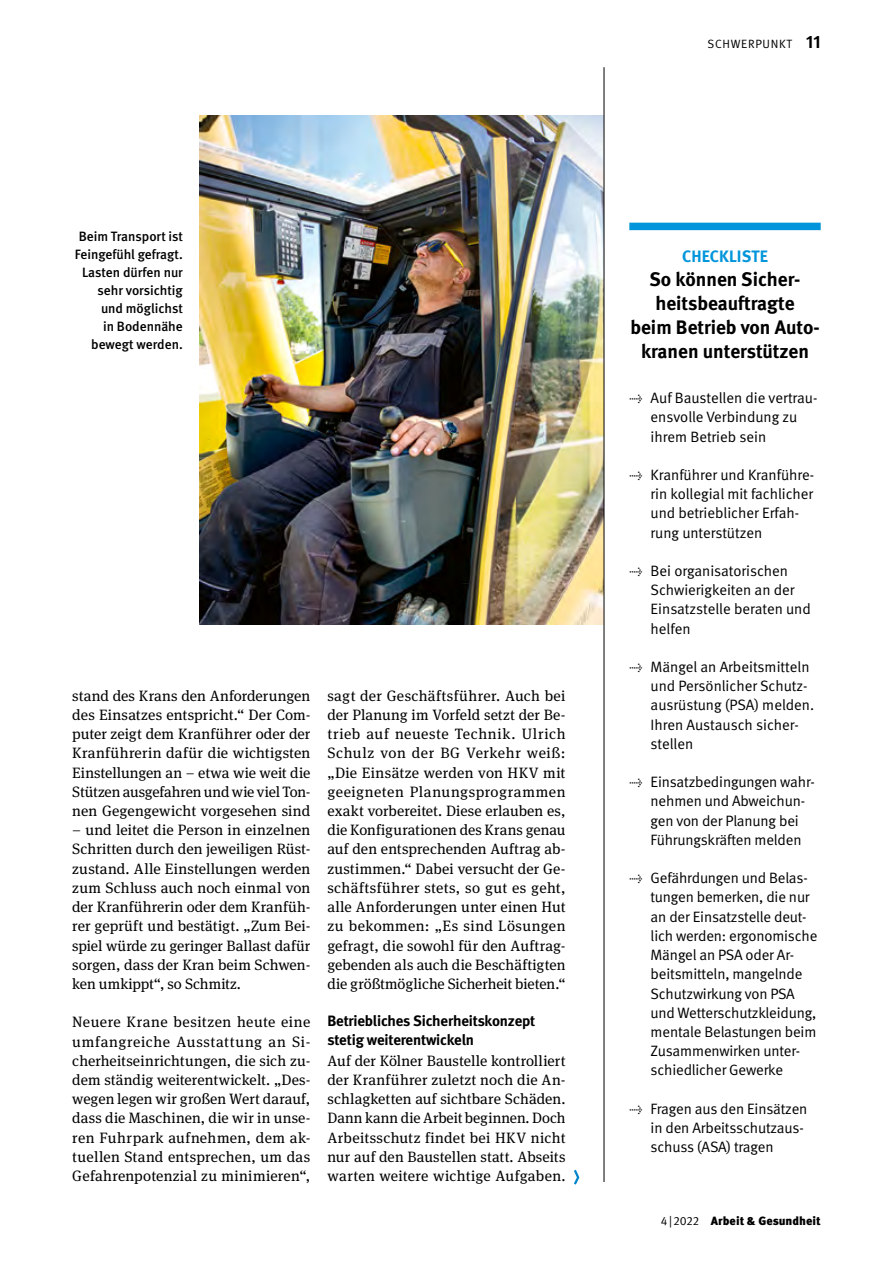
<style>
.page{position:relative;width:893px;height:1263px;background:#fff}
.page>*{position:absolute;margin:0;border:0;box-sizing:border-box;transform-origin:0 0}
._03-Rubrik-Headline{font:700 19.5px/24px "DGUV Meta";color:#000;text-align:center}
._03-Rubrik-Headline-2{font:700 16.5px "DGUV Meta";letter-spacing:.01em;color:#0095db}
._04-Fließtext{font:15px/19.2px "DGUV Meta Serif";letter-spacing:.005em;color:#000;text-align:justify}
._04-Info-Text{font:15px/19.2px "DGUV Meta";letter-spacing:-.01em;color:#000}
._05-Zwiti{font:700 15px/19.2px "DGUV Meta";letter-spacing:-.015em;color:#000}
._06-BU{font:500 13.5px/18px "DGUV Meta";color:#000;text-align:right}
.t1{font:900 12px "Meta Pro";color:#000}
.t2{font:12px "DGUV Meta";letter-spacing:.06em;color:#000}
.s1{font-weight:700;font-size:18px}
.s2{font-family:"DGUV Meta";font-weight:400}
</style>
<div class="page">
<img style="left:200px;top:115px;width:404px;height:510px">
<svg style="left:574px;top:1169px;width:6px;height:16px"></svg>
<hr style="left:604px;top:67px;width:1px;height:1115px;background:#000">
<div style="left:629px;top:223px;width:192px;height:7px;background:#0095db"></div>
<p class="t2" style="left:708px;top:37px;width:115px">SCHWERPUNKT <span class="s1">11</span></p>
<p class="_06-BU" style="left:75px;top:227px;width:110px">Beim Transport ist<br>Feingefühl gefragt.<br>Lasten dürfen nur sehr vorsichtig und möglichst<br>in Bodennähe bewegt werden.</p>
<p class="_04-Fließtext" style="left:72px;top:686px;width:240px">stand des Krans den Anforderungen des Einsatzes entspricht.“ Der Com&shy;puter zeigt dem Kranführer oder der Kranführerin dafür die wichtigsten Einstellungen an – etwa wie weit die Stützen ausgefahren und wie viel Ton&shy;nen Gegengewicht vorgesehen sind</p>
<p class="_04-Fließtext" style="left:72px;top:821px;width:240px">– und leitet die Person in einzelnen Schritten durch den jeweiligen Rüst&shy;zustand. Alle Einstellungen werden zum Schluss auch noch einmal von der Kranführerin oder dem Kranfüh&shy;rer geprüft und bestätigt. „Zum Bei&shy;spiel würde zu geringer Ballast dafür sorgen, dass der Kran beim Schwen&shy;ken umkippt“, so Schmitz.</p>
<p class="_04-Fließtext" style="left:72px;top:1013px;width:240px">Neuere Krane besitzen heute eine umfangreiche Ausstattung an Si&shy;cherheitseinrichtungen, die sich zu&shy;dem ständig weiterentwickelt. „Des&shy;wegen legen wir großen Wert darauf, dass die Maschinen, die wir in unse&shy;ren Fuhrpark aufnehmen, dem ak&shy;tuellen Stand entsprechen, um das Gefahrenpotenzial zu minimieren“,</p>
<p class="_04-Fließtext" style="left:327px;top:686px;width:240px">sagt der Geschäftsführer. Auch bei der Planung im Vorfeld setzt der Be&shy;trieb auf neueste Technik. Ulrich Schulz von der BG Verkehr weiß: „Die Einsätze werden von HKV mit geeigneten Planungsprogrammen exakt vorbereitet. Diese erlauben es, die Konfigurationen des Krans genau auf den entsprechenden Auftrag ab&shy;zustimmen.“ Dabei versucht der Ge&shy;schäftsführer stets, so gut es geht, alle Anforderungen unter einen Hut zu bekommen: „Es sind Lösungen gefragt, die sowohl für den Auftrag&shy;gebenden als auch die Beschäftigten die größtmögliche Sicherheit bieten.“</p>
<p class="_05-Zwiti" style="left:327px;top:1011px;width:209px">Betriebliches Sicherheitskonzept stetig weiterentwickeln</p>
<p class="_04-Fließtext" style="left:327px;top:1051px;width:240px">Auf der Kölner Baustelle kontrolliert der Kranführer zuletzt noch die An&shy;schlagketten auf sichtbare Schäden.<br>Dann kann die Arbeit beginnen. Doch Arbeitsschutz findet bei HKV nicht nur auf den Baustellen statt. Abseits warten weitere wichtige Aufgaben.</p>
<p class="_03-Rubrik-Headline-2" style="left:682px;top:246px;width:87px">CHECKLISTE</p>
<p class="_03-Rubrik-Headline" style="left:630px;top:268px;width:191px">So können Sicher&shy;heitsbeauftragte<br>beim Betrieb von Auto&shy;kranen unterstützen</p>
<p class="_04-Info-Text" style="left:651px;top:389px;width:168px;text-indent:-21px">→ Auf Baustellen die vertrau&shy;ensvolle Verbindung zu ihrem Betrieb sein</p>
<p class="_04-Info-Text" style="left:651px;top:466px;width:165px;text-indent:-21px">→ Kranführer und Kranführe&shy;rin kollegial mit fachlicher und betrieblicher Erfah&shy;rung unterstützen</p>
<p class="_04-Info-Text" style="left:651px;top:562px;width:162px;text-indent:-21px">→ Bei organisatorischen<br>Schwierigkeiten an der<br>Einsatzstelle beraten und helfen</p>
<p class="_04-Info-Text" style="left:651px;top:658px;width:165px;text-indent:-21px">→ Mängel an Arbeitsmitteln und Persönlicher Schutz&shy;ausrüstung (PSA) melden.<br>Ihren Austausch sicher&shy;stellen</p>
<p class="_04-Info-Text" style="left:651px;top:773px;width:166px;text-indent:-21px">→ Einsatzbedingungen wahr&shy;nehmen und Abweichun&shy;gen von der Planung bei<br>Führungskräften melden</p>
<p class="_04-Info-Text" style="left:651px;top:869px;width:168px;text-indent:-21px">→ Gefährdungen und Belas&shy;tungen bemerken, die nur an der Einsatzstelle deut&shy;lich werden: ergonomische<br>Mängel an PSA oder Ar&shy;beitsmitteln, mangelnde<br>Schutzwirkung von PSA und Wetterschutzkleidung, mentale Belastungen beim<br>Zusammenwirken unter&shy;schiedlicher Gewerke</p>
<p class="_04-Info-Text" style="left:651px;top:1099px;width:158px;text-indent:-21px">→ Fragen aus den Einsätzen in den Arbeitsschutzaus&shy;schuss (ASA) tragen</p>
<p class="t1" style="left:661px;top:1213px;width:161px"><span class="s2">4|2022</span> Arbeit &amp; Gesundheit</p>
</div>
